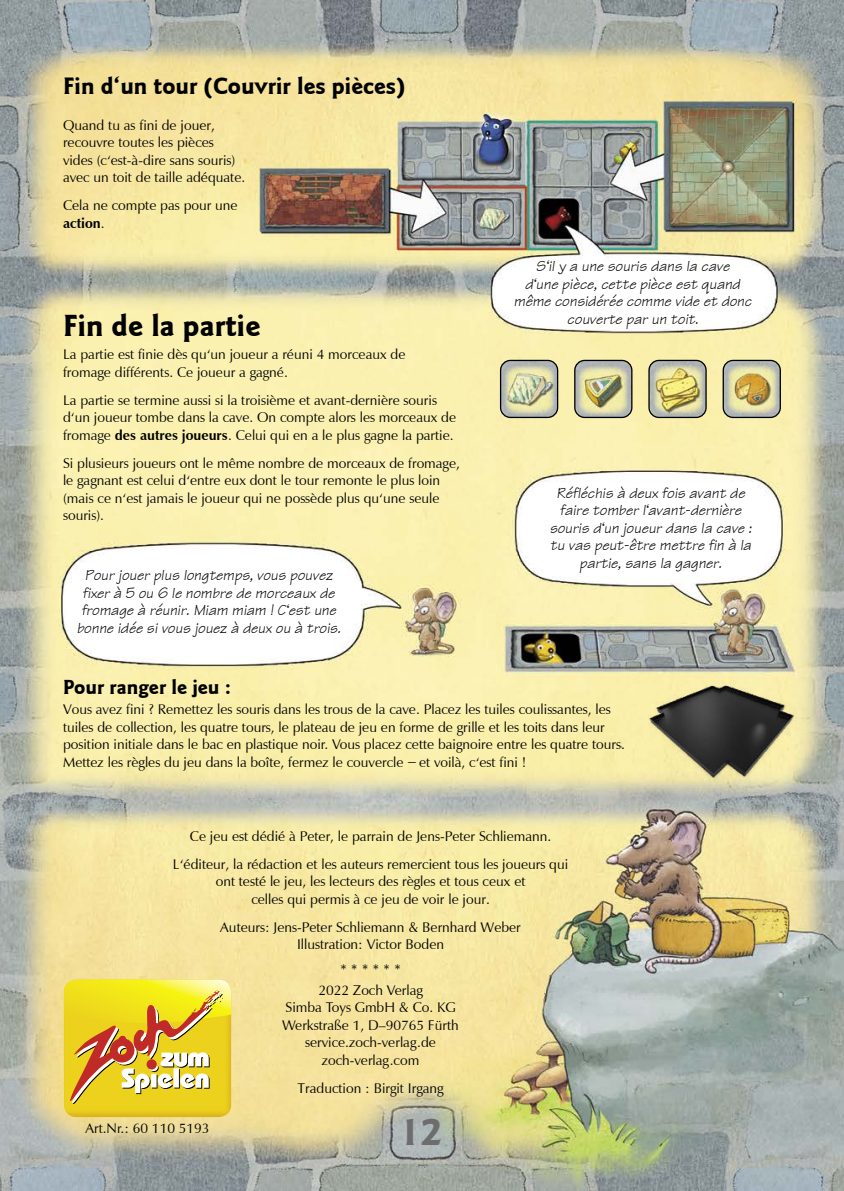
<style>
.page{position:relative;width:844px;height:1191px;background:#fff}
.page>*{position:absolute;margin:0;border:0;box-sizing:border-box;transform-origin:0 0}
.t1{font:700 42px "ITC Goudakaas";color:#6d6d6d}
.t2{font:700 31.5px "ITC Goudakaas";color:#000}
.t3{font:700 24.5px "ITC Goudakaas";color:#000}
.t4{font:700 21px "ITC Goudakaas";color:#000}
.t5{font:italic 15.75px/17.5px "Technical";color:#000;text-align:center}
.t6{font:14px/17.5px "Zapf Humanist 601 BT";color:#000}
.s1{font-weight:700}
.s2{font-family:"Technical";font-style:italic;font-size:15.75px}
</style>
<div class="page">
<img style="left:0;top:0;width:843px;height:1191px">
<img style="left:723px;top:360px;width:57px;height:57px">
<div style="left:722px;top:360px;width:58px;height:58px;border:1px solid #000;border-radius:10px"></div>
<img style="left:649px;top:360px;width:56px;height:57px">
<div style="left:648px;top:360px;width:58px;height:58px;border:1px solid #000;border-radius:10px"></div>
<img style="left:574px;top:360px;width:57px;height:57px">
<div style="left:574px;top:360px;width:58px;height:58px;border:1px solid #000;border-radius:10px"></div>
<img style="left:500px;top:360px;width:57px;height:57px">
<div style="left:500px;top:360px;width:58px;height:58px;border:1px solid #000;border-radius:10px"></div>
<img style="left:64px;top:1104px;width:167px;height:13px">
<svg style="left:64px;top:979px;width:167px;height:125px;background:#e4c33a"></svg>
<img style="left:621px;top:647px;width:191px;height:159px">
<h3 class="t3" style="left:63px;top:72px;width:344px">Fin d‘un tour (Couvrir les pièces)</h3>
<p class="t6" style="left:63px;top:116px;width:184px">Quand tu as fini de jouer, recouvre toutes les pièces vides (c‘est-à-dire sans souris) avec un toit de taille adéquate.</p>
<p class="t6" style="left:63px;top:197px;width:176px">Cela ne compte pas pour une <span class="s1">action</span>.</p>
<h2 class="t2" style="left:63px;top:308px;width:199px">Fin de la partie</h2>
<p class="t6" style="left:63px;top:346px;width:344px">La partie est finie dès qu‘un joueur a réuni 4 morceaux de fromage différents. Ce joueur a gagné.</p>
<p class="t6" style="left:63px;top:391px;width:394px">La partie se termine aussi si la troisième et avant-dernière souris d‘un joueur tombe dans la cave. On compte alors les morceaux de fromage <span class="s1">des autres joueurs</span>. Celui qui en a le plus gagne la partie.</p>
<p class="t6" style="left:63px;top:454px;width:398px">Si plusieurs joueurs ont le même nombre de morceaux de fromage, le gagnant est celui d‘entre eux dont le tour remonte le plus loin (mais ce n‘est jamais le joueur qui ne possède plus qu‘une seule souris).</p>
<p class="t5" style="left:77px;top:566px;width:265px">Pour jouer plus longtemps, vous pouvez fixer à 5 ou 6 le nombre de morceaux de fromage à réunir. Miam miam ! C‘est une bonne idée si vous jouez à deux ou à trois.</p>
<h3 class="t4" style="left:63px;top:674px;width:169px">Pour ranger le jeu :</h3>
<p class="t5" style="left:514px;top:257px;width:239px">S‘il y a une souris dans la cave<br>d‘une pièce, cette pièce est quand même considérée comme vide et donc couverte par un toit.</p>
<p class="t5" style="left:549px;top:484px;width:203px">Réfléchis à deux fois avant de faire tomber l‘avant-dernière souris d‘un joueur dans la cave : tu vas peut-être mettre fin à la partie, sans la gagner.</p>
<p class="t6" style="left:63px;top:700px;width:563px">Vous avez fini ? Remettez les souris dans les trous de la cave. Placez les tuiles coulissantes, les tuiles de collection, les quatre tours, le plateau de jeu en forme de grille et les toits dans leur position initiale dans le bac en plastique noir. Vous placez cette baignoire entre les quatre tours.<br>Mettez les règles du jeu dans la boîte, fermez le couvercle <span class="s2">–</span> et voilà, c‘est fini !</p>
<p class="t6" style="left:173px;top:822px;width:396px;line-height:28px;text-align:center">Ce jeu est dédié à Peter, le parrain de Jens-Peter Schliemann.<br>L‘éditeur, la rédaction et les auteurs remercient tous les joueurs qui</p>
<p class="t6" style="left:216px;top:872px;width:311px;text-align:center">ont testé le jeu, les lecteurs des règles et tous ceux et celles qui permis à ce jeu de voir le jour.</p>
<p class="t6" style="left:220px;top:918px;width:302px;text-align:center">Auteurs: Jens-Peter Schliemann &amp; Bernhard Weber<br>Illustration: Victor Boden</p>
<p class="t6" style="left:318px;top:958px;width:106px;line-height:21px;text-align:center">* * * * * *<br>2022 Zoch Verlag</p>
<p class="t6" style="left:282px;top:998px;width:178px;text-align:center">Simba Toys GmbH &amp; Co. KG<br>Werkstraße 1, D–90765 Fürth service.zoch-verlag.de zoch-verlag.com</p>
<p class="t6" style="left:297px;top:1079px;width:147px">Traduction : Birgit Irgang</p>
<h1 class="t1" style="left:399px;top:1106px;width:45px">12</h1>
<p class="t6" style="left:85px;top:1119px;width:126px">Art.Nr.: 60 110 5193</p>
</div>
